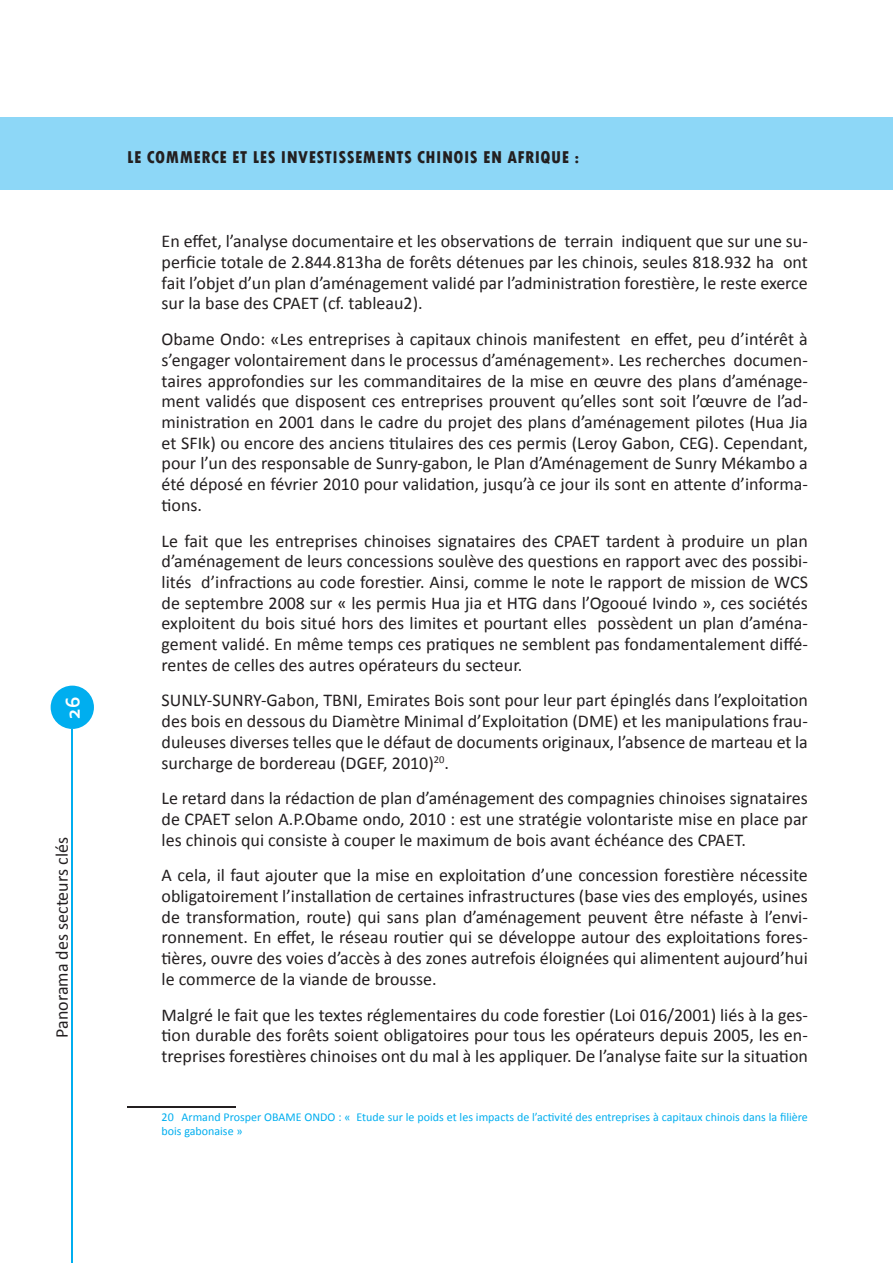
<style>
.page{position:relative;width:893px;height:1263px;background:#fff}
.page>*{position:absolute;margin:0;border:0;box-sizing:border-box;transform-origin:0 0}
.t1{font:700 21px "Corbel";color:#fff}
.t2{font:18px/20.7px "Calibri";color:#231f20;text-align:justify}
.t3{font:800 condensed 18px "Tw Cen";letter-spacing:.025em;color:#231f20}
.t4{font:12px/14.4px "Calibri";color:#00aeef}
</style>
<div class="page">
<div style="left:1px;top:118px;width:892px;height:72px;background:#8dd7f7"></div>
<div style="left:51px;top:686px;width:43px;height:43px;background:#00aeef;border-radius:50%"></div>
<hr style="left:71px;top:729px;width:2px;height:534px;background:#00aeef">
<hr style="left:128px;top:1106px;width:108px;height:1px;background:#231f20">
<p class="t1" style="left:60px;top:719px;width:24px;rotate:-90deg">26</p>
<p class="t2" style="left:51px;top:1038px;width:202px;rotate:-90deg">Panorama des secteurs clés</p>
<p class="t3" style="left:127px;top:146px;width:454px">LE COMMERCE ET LES INVESTISSEMENTS CHINOIS EN AFRIQUE :</p>
<p class="t2" style="left:162px;top:230px;width:648px">En effet, l’analyse documentaire et les observations de terrain indiquent que sur une su&shy;perficie totale de 2.844.813ha de forêts détenues par les chinois, seules 818.932 ha ont fait l’objet d’un plan d’aménagement validé par l’administration forestière, le reste exerce sur la base des CPAET (cf. tableau2).</p>
<p class="t2" style="left:162px;top:328px;width:648px">Obame Ondo: «Les entreprises à capitaux chinois manifestent en effet, peu d’intérêt à s’engager volontairement dans le processus d’aménagement». Les recherches documen&shy;taires approfondies sur les commanditaires de la mise en œuvre des plans d’aménage&shy;ment validés que disposent ces entreprises prouvent qu’elles sont soit l’œuvre de l’ad&shy;ministration en 2001 dans le cadre du projet des plans d’aménagement pilotes (Hua Jia et SFIk) ou encore des anciens titulaires des ces permis (Leroy Gabon, CEG). Cependant, pour l’un des responsable de Sunry-gabon, le Plan d’Aménagement de Sunry Mékambo a été déposé en février 2010 pour validation, jusqu’à ce jour ils sont en attente d’informa&shy;tions.</p>
<p class="t2" style="left:162px;top:529px;width:648px">Le fait que les entreprises chinoises signataires des CPAET tardent à produire un plan d’aménagement de leurs concessions soulève des questions en rapport avec des possibi&shy;lités d’infractions au code forestier. Ainsi, comme le note le rapport de mission de WCS de septembre 2008 sur « les permis Hua jia et HTG dans l’Ogooué Ivindo », ces sociétés exploitent du bois situé hors des limites et pourtant elles possèdent un plan d’aména&shy;gement validé. En même temps ces pratiques ne semblent pas fondamentalement diffé&shy;rentes de celles des autres opérateurs du secteur.</p>
<p class="t2" style="left:162px;top:689px;width:648px">SUNLY-SUNRY-Gabon, TBNI, Emirates Bois sont pour leur part épinglés dans l’exploitation des bois en dessous du Diamètre Minimal d’Exploitation (DME) et les manipulations frau&shy;duleuses diverses telles que le défaut de documents originaux, l’absence de marteau et la surcharge de bordereau (DGEF, 2010)<sup>20</sup>.</p>
<p class="t2" style="left:162px;top:787px;width:648px">Le retard dans la rédaction de plan d’aménagement des compagnies chinoises signataires de CPAET selon A.P.Obame ondo, 2010 : est une stratégie volontariste mise en place par les chinois qui consiste à couper le maximum de bois avant échéance des CPAET.</p>
<p class="t2" style="left:162px;top:864px;width:648px">A cela, il faut ajouter que la mise en exploitation d’une concession forestière nécessite obligatoirement l’installation de certaines infrastructures (base vies des employés, usines de transformation, route) qui sans plan d’aménagement peuvent être néfaste à l’envi&shy;ronnement. En effet, le réseau routier qui se développe autour des exploitations fores&shy;tières, ouvre des voies d’accès à des zones autrefois éloignées qui alimentent aujourd’hui le commerce de la viande de brousse.</p>
<p class="t2" style="left:162px;top:1003px;width:648px">Malgré le fait que les textes réglementaires du code forestier (Loi 016/2001) liés à la ges&shy;tion durable des forêts soient obligatoires pour tous les opérateurs depuis 2005, les en&shy;treprises forestières chinoises ont du mal à les appliquer. De l’analyse faite sur la situation</p>
<p class="t4" style="left:162px;top:1109px;width:648px">20 Armand Prosper OBAME ONDO : « Etude sur le poids et les impacts de l’activité des entreprises à capitaux chinois dans la filière bois gabonaise »</p>
</div>
